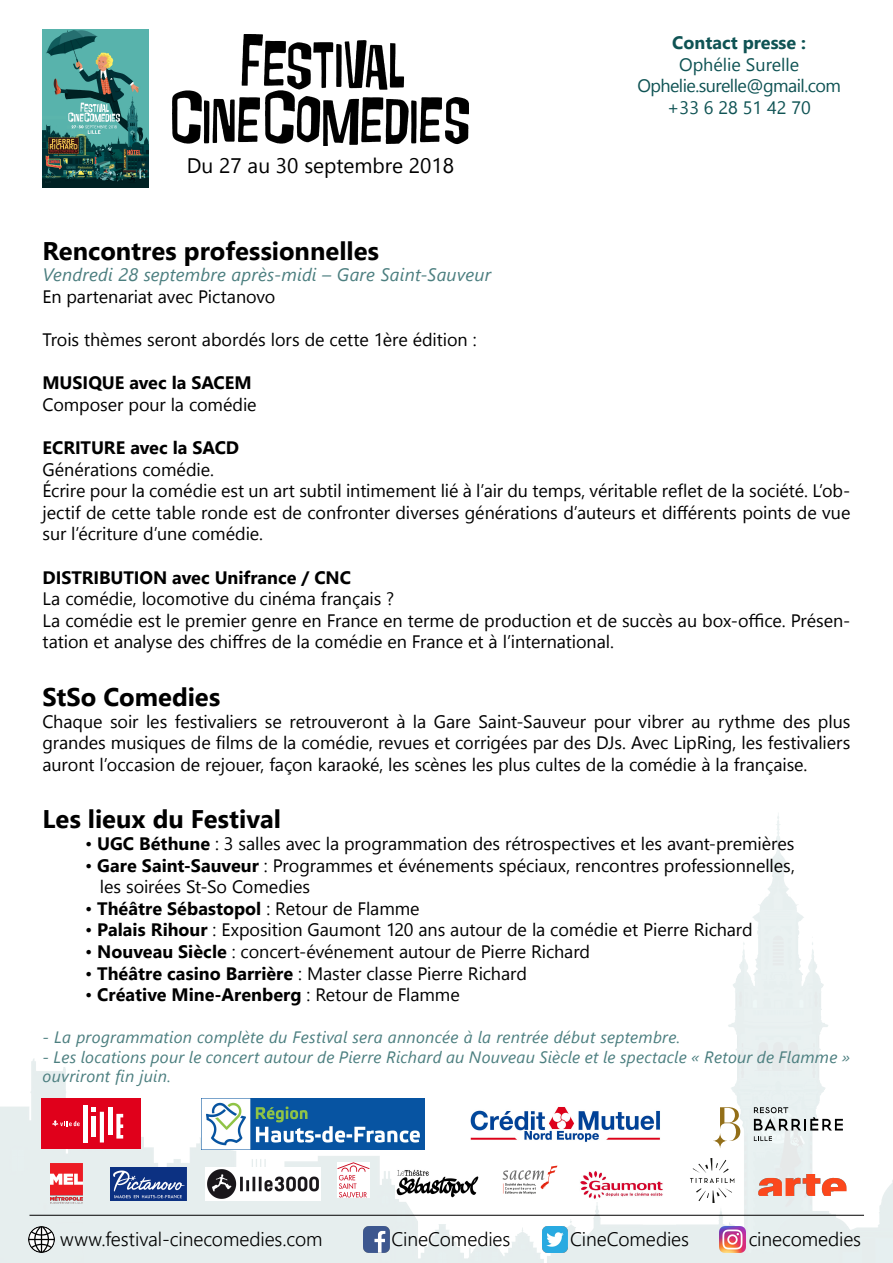
<style>
.page{position:relative;width:893px;height:1263px;background:#fff}
.page>*{position:absolute;margin:0;border:0;box-sizing:border-box;transform-origin:0 0}
.t1{font:700 25.5px "Segoe UI";color:#000}
.t2{font:21px "Segoe UI";color:#000}
.t3{font:300 19.5px "Segoe UI";letter-spacing:-.005em;color:#000}
.t4{font:18px/21.6px "Segoe UI";letter-spacing:-.005em;color:#000}
.t5{font:700 18px "Segoe UI";color:#000}
.t6{font:18px/21.6px "Segoe UI";letter-spacing:-.03em;color:#0f5354;text-align:center}
.t7{font:italic 18px "Segoe UI";letter-spacing:.01em;color:#4b7e7f}
.t8{font:700 18px "Segoe UI";color:#0f5354}
.t9{font:italic 16.5px/19.8px "Segoe UI";letter-spacing:.015em;color:#4b7e7f}
.s1{font-weight:700}
.s2{font-weight:400}
</style>
<div class="page">
<img style="left:0;top:813px;width:893px;height:450px">
<img style="left:43px;top:30px;width:106px;height:157px">
<div style="left:41px;top:1099px;width:100px;height:50px;background:#e0001b"></div>
<svg style="left:52px;top:1120px;width:28px;height:6px"></svg>
<hr style="left:83px;top:1105px;width:4px;height:37px;background:#fff">
<hr style="left:100px;top:1112px;width:4px;height:30px;background:#fff">
<hr style="left:108px;top:1107px;width:4px;height:27px;background:#fff">
<hr style="left:92px;top:1116px;width:4px;height:20px;background:#fff">
<svg style="left:92px;top:1107px;width:4px;height:4px"></svg>
<svg style="left:116px;top:1114px;width:7px;height:24px"></svg>
<svg style="left:713px;top:1133px;width:14px;height:15px"></svg>
<svg style="left:720px;top:1107px;width:20px;height:34px"></svg>
<svg style="left:754px;top:1136px;width:18px;height:5px"></svg>
<svg style="left:754px;top:1107px;width:89px;height:23px"></svg>
<img style="left:202px;top:1099px;width:222px;height:50px">
<img style="left:461px;top:1099px;width:208px;height:50px">
<img style="left:50px;top:1164px;width:32px;height:40px">
<img style="left:110px;top:1167px;width:76px;height:33px">
<img style="left:205px;top:1167px;width:115px;height:33px">
<img style="left:338px;top:1163px;width:32px;height:35px">
<img style="left:395px;top:1169px;width:84px;height:30px">
<img style="left:497px;top:1164px;width:66px;height:36px">
<img style="left:580px;top:1168px;width:84px;height:34px">
<img style="left:682px;top:1159px;width:61px;height:43px">
<img style="left:758px;top:1174px;width:90px;height:22px">
<hr style="left:29px;top:1215px;width:835px;height:1px;background:#000">
<img style="left:720px;top:1227px;width:25px;height:25px">
<img style="left:542px;top:1227px;width:25px;height:25px">
<img style="left:364px;top:1227px;width:25px;height:25px">
<img style="left:29px;top:1227px;width:25px;height:25px">
<img style="left:173px;top:34px;width:295px;height:111px">
<p class="t2" style="left:187px;top:150px;width:269px">Du 27 au 30 septembre 2018</p>
<p class="t8" style="left:672px;top:29px;width:135px">Contact presse :</p>
<p class="t6" style="left:637px;top:53px;width:205px">Ophélie Surelle<br>Ophelie.surelle@gmail.com +33 6 28 51 42 70</p>
<h1 class="t1" style="left:43px;top:231px;width:338px">Rencontres professionnelles</h1>
<p class="t7" style="left:43px;top:262px;width:450px">Vendredi 28 septembre après-midi – Gare Saint-Sauveur</p>
<p class="t4" style="left:43px;top:285px;width:234px">En partenariat avec Pictanovo</p>
<p class="t4" style="left:43px;top:328px;width:436px">Trois thèmes seront abordés lors de cette 1ère édition :</p>
<p class="t5" style="left:43px;top:369px;width:211px">MUSIQUE avec la SACEM</p>
<p class="t4" style="left:43px;top:393px;width:216px">Composer pour la comédie</p>
<p class="t5" style="left:43px;top:434px;width:198px">ECRITURE avec la SACD</p>
<p class="t4" style="left:43px;top:458px;width:809px">Générations comédie.<br>Écrire pour la comédie est un art subtil intimement lié à l’air du temps, véritable reflet de la société. L’ob&shy;jectif de cette table ronde est de confronter diverses générations d’auteurs et différents points de vue sur l’écriture d’une comédie.</p>
<p class="t5" style="left:43px;top:564px;width:310px">DISTRIBUTION avec Unifrance / CNC</p>
<p class="t4" style="left:43px;top:587px;width:809px">La comédie, locomotive du cinéma français ?<br>La comédie est le premier genre en France en terme de production et de succès au box-office. Présen&shy;tation et analyse des chiffres de la comédie en France et à l’international.</p>
<h1 class="t1" style="left:43px;top:678px;width:179px">StSo Comedies</h1>
<p class="t4" style="left:43px;top:710px;width:809px;text-align:justify">Chaque soir les festivaliers se retrouveront à la Gare Saint-Sauveur pour vibrer au rythme des plus grandes musiques de films de la comédie, revues et corrigées par des DJs. Avec LipRing, les festivaliers auront l’occasion de rejouer, façon karaoké, les scènes les plus cultes de la comédie à la française.</p>
<h1 class="t1" style="left:43px;top:800px;width:240px">Les lieux du Festival</h1>
<p class="t4" style="left:85px;top:832px;width:711px">• <span class="s1">UGC Béthune</span> : 3 salles avec la programmation des rétrospectives et les avant-premières</p>
<p class="t4" style="left:100px;top:854px;width:697px;text-indent:-15px">• <span class="s1">Gare Saint-Sauveur</span> : Programmes et événements spéciaux, rencontres professionnelles, les soirées St-So Comedies</p>
<p class="t5" style="left:85px;top:895px;width:336px"><span class="s2">•</span> Théâtre Sébastopol <span class="s2">: Retour de Flamme</span></p>
<p class="t4" style="left:85px;top:919px;width:669px">• <span class="s1">Palais Rihour</span> : Exposition Gaumont 120 ans autour de la comédie et Pierre Richard</p>
<p class="t4" style="left:85px;top:940px;width:507px">• <span class="s1">Nouveau Siècle</span> : concert-événement autour de Pierre Richard</p>
<p class="t4" style="left:85px;top:962px;width:443px">• <span class="s1">Théâtre casino Barrière</span> : Master classe Pierre Richard</p>
<p class="t5" style="left:85px;top:981px;width:376px"><span class="s2">•</span> Créative Mine-Arenberg <span class="s2">: Retour de Flamme</span></p>
<p class="t9" style="left:43px;top:1026px;width:639px">- La programmation complète du Festival sera annoncée à la rentrée début septembre.</p>
<p class="t9" style="left:43px;top:1046px;width:809px">- Les locations pour le concert autour de Pierre Richard au Nouveau Siècle et le spectacle « Retour de Flamme » ouvriront fin juin.</p>
<p class="t3" style="left:60px;top:1225px;width:264px">www.festival-cinecomedies.com</p>
<p class="t3" style="left:391px;top:1225px;width:120px">CineComedies</p>
<p class="t3" style="left:570px;top:1225px;width:120px">CineComedies</p>
<p class="t3" style="left:749px;top:1225px;width:114px">cinecomedies</p>
</div>
